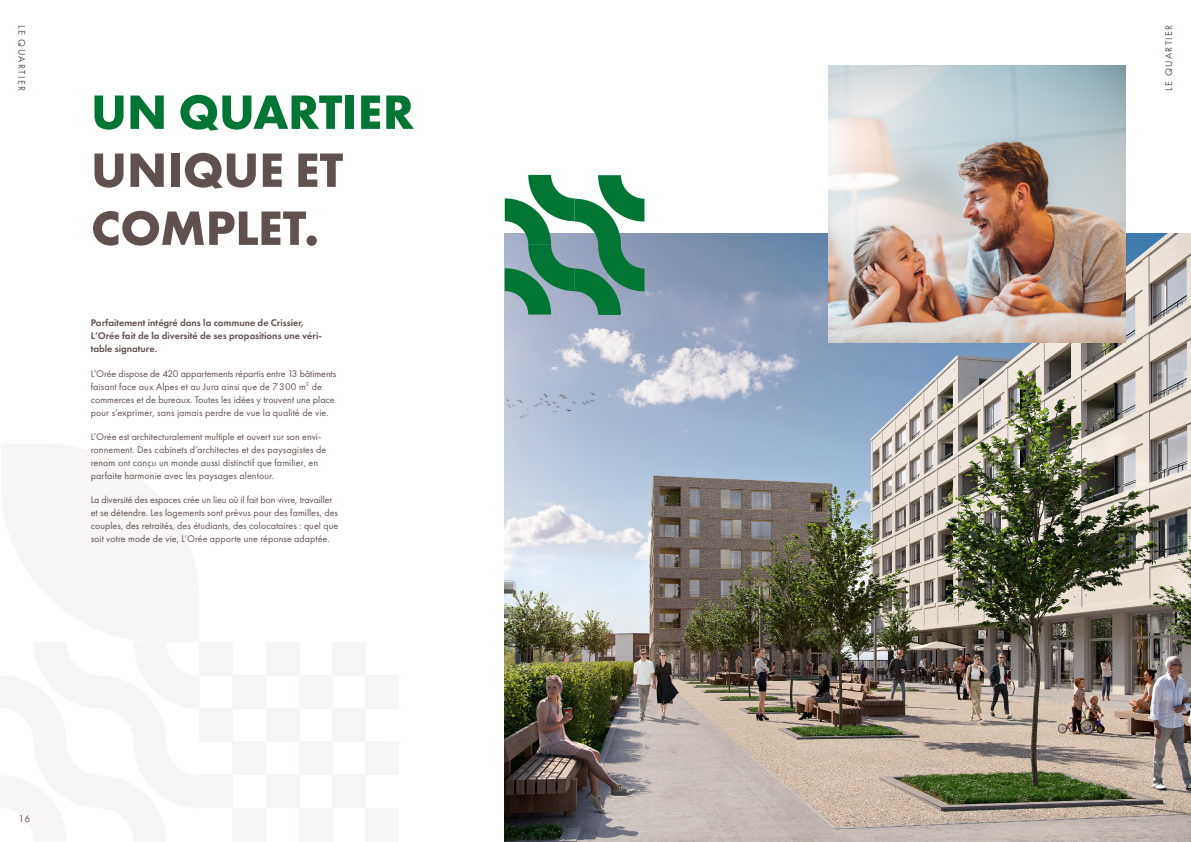
<style>
.page{position:relative;width:1191px;height:842px;background:#fff}
.page>*{position:absolute;margin:0;border:0;box-sizing:border-box;transform-origin:0 0}
.t1{font:700 50px/58px "Futura PT";letter-spacing:-.005em;color:#60514e}
.t2{font:700 50px "Futura PT";letter-spacing:-.01em;color:#007534}
.t3{font:10px/13px "Futura PT";letter-spacing:.005em;color:#60514e}
.t4{font:600 10px/13px "Futura PT";color:#60514e}
.t5{font:10px "Futura PT";letter-spacing:.13em;color:#60514e}
</style>
<div class="page">
<img style="left:505px;top:234px;width:686px;height:608px">
<img style="left:828px;top:65px;width:297px;height:277px">
<div style="left:299px;top:808px;width:33px;height:33px;background:#f7f6f5"></div>
<div style="left:332px;top:775px;width:33px;height:33px;background:#f7f6f5"></div>
<div style="left:365px;top:742px;width:33px;height:33px;background:#f7f6f5"></div>
<div style="left:365px;top:808px;width:33px;height:33px;background:#f7f6f5"></div>
<div style="left:233px;top:808px;width:33px;height:33px;background:#f7f6f5"></div>
<div style="left:266px;top:775px;width:33px;height:33px;background:#f7f6f5"></div>
<div style="left:299px;top:742px;width:33px;height:33px;background:#f7f6f5"></div>
<div style="left:200px;top:775px;width:33px;height:33px;background:#f7f6f5"></div>
<div style="left:233px;top:742px;width:33px;height:33px;background:#f7f6f5"></div>
<div style="left:266px;top:642px;width:33px;height:33px;background:#f7f6f5"></div>
<div style="left:233px;top:675px;width:33px;height:33px;background:#f7f6f5"></div>
<div style="left:200px;top:708px;width:33px;height:34px;background:#f7f6f5"></div>
<div style="left:200px;top:642px;width:33px;height:33px;background:#f7f6f5"></div>
<div style="left:332px;top:642px;width:33px;height:33px;background:#f7f6f5"></div>
<div style="left:299px;top:675px;width:33px;height:33px;background:#f7f6f5"></div>
<div style="left:266px;top:708px;width:33px;height:34px;background:#f7f6f5"></div>
<div style="left:365px;top:675px;width:33px;height:33px;background:#f7f6f5"></div>
<div style="left:332px;top:708px;width:33px;height:34px;background:#f7f6f5"></div>
<svg style="left:505px;top:175px;width:139px;height:140px"></svg>
<p class="t5" style="left:28px;top:25px;width:67px;rotate:90deg">LE QUARTIER</p>
<h1 class="t2" style="left:91px;top:80px;width:325px">UN QUARTIER</h1>
<h1 class="t1" style="left:91px;top:140px;width:254px">UNIQUE ET<br>COMPLET.</h1>
<p class="t4" style="left:91px;top:316px;width:233px">Parfaitement intégré dans la commune de Crissier,<br>L’Orée fait de la diversité de ses propositions une véri&shy;table signature.</p>
<p class="t3" style="left:91px;top:367px;width:247px">L’Orée dispose de 420 appartements répartis entre 13 bâtiments faisant face aux Alpes et au Jura ainsi que de 7300 m<sup>2</sup> de commerces et de bureaux. Toutes les idées y trouvent une place pour s’exprimer, sans jamais perdre de vue la qualité de vie.</p>
<p class="t3" style="left:91px;top:430px;width:237px">L’Orée est architecturalement multiple et ouvert sur son envi&shy;ronnement. Des cabinets d’architectes et des paysagistes de renom ont conçu un monde aussi distinctif que familier, en parfaite harmonie avec les paysages alentour.</p>
<p class="t3" style="left:91px;top:493px;width:249px">La diversité des espaces crée un lieu où il fait bon vivre, travailler et se détendre. Les logements sont prévus pour des familles, des couples, des retraités, des étudiants, des colocataires : quel que soit votre mode de vie, L’Orée apporte une réponse adaptée.</p>
<p class="t3" style="left:18px;top:812px;width:13px">16</p>
<p class="t5" style="left:1162px;top:91px;width:67px;rotate:-90deg">LE QUARTIER</p>
</div>
